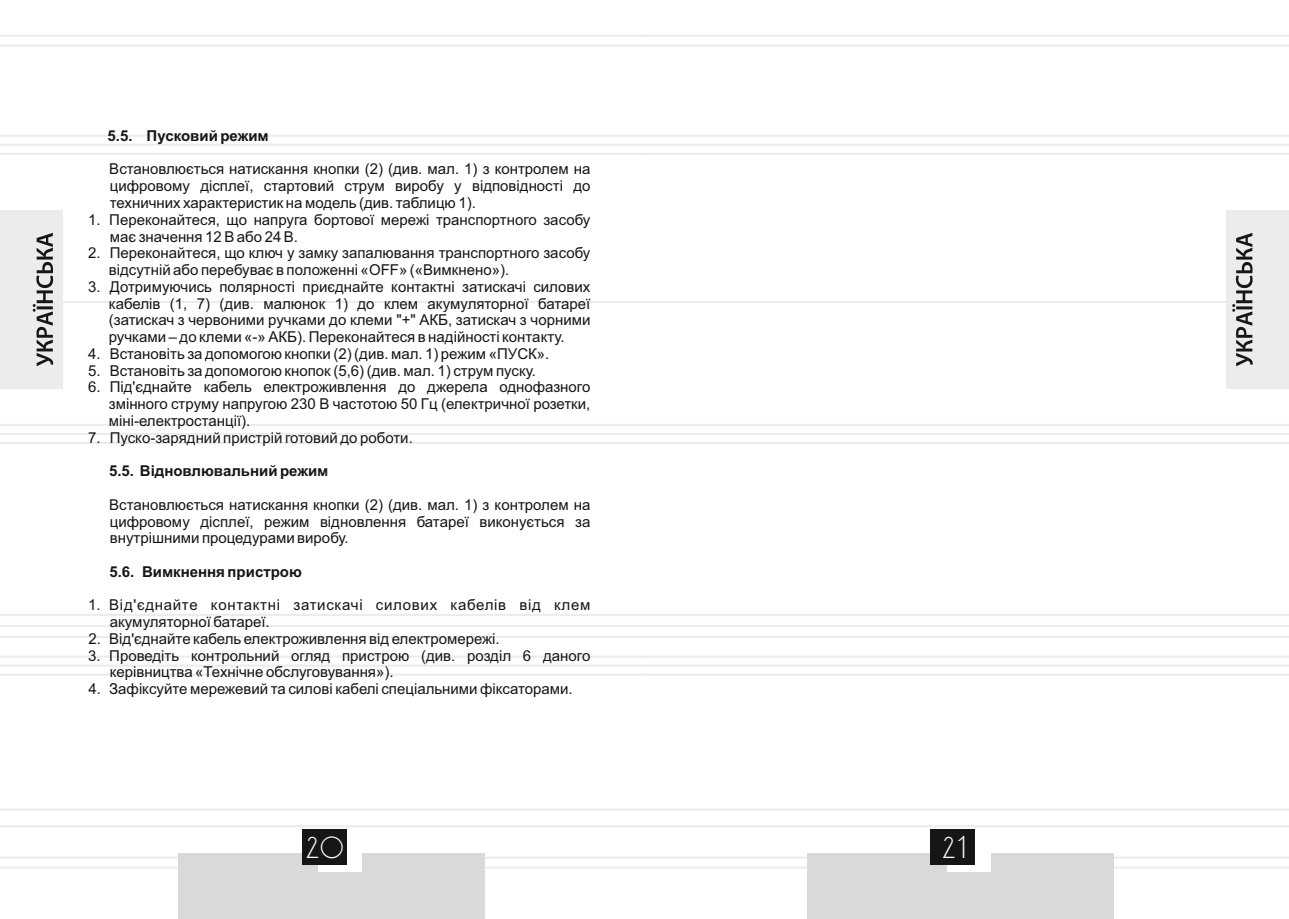
<style>
.page{position:relative;width:1289px;height:919px;background:#fff}
.page>*{position:absolute;margin:0;border:0;box-sizing:border-box;transform-origin:0 0}
.t1{font:26.25px "DS Standart Cyr";color:#fff}
.t2{font:15px/16.8px "Arial";color:#151616;text-align:justify}
.t3{font:15px/16.8px "Arial";letter-spacing:.045em;color:#151616}
.t4{font:700 15px "Arial";color:#151616}
</style>
<div class="page">
<hr style="left:0;top:135px;width:644px;height:2px;background:#ececec">
<hr style="left:0;top:153px;width:644px;height:2px;background:#ececec">
<hr style="left:0;top:424px;width:644px;height:2px;background:#ececec">
<hr style="left:0;top:442px;width:644px;height:2px;background:#ececec">
<hr style="left:0;top:614px;width:644px;height:2px;background:#ececec">
<hr style="left:0;top:635px;width:644px;height:3px;background:#ececec">
<hr style="left:0;top:655px;width:644px;height:2px;background:#ececec">
<hr style="left:0;top:673px;width:644px;height:2px;background:#ececec">
<hr style="left:0;top:856px;width:644px;height:2px;background:#ececec">
<hr style="left:0;top:866px;width:644px;height:2px;background:#ececec">
<hr style="left:0;top:35px;width:644px;height:2px;background:#ececec">
<hr style="left:0;top:45px;width:644px;height:2px;background:#ececec">
<hr style="left:0;top:808px;width:644px;height:2px;background:#ececec">
<hr style="left:0;top:825px;width:644px;height:2px;background:#ececec">
<hr style="left:0;top:301px;width:644px;height:2px;background:#ececec">
<hr style="left:644px;top:135px;width:644px;height:2px;background:#ececec">
<hr style="left:0;top:144px;width:1288px;height:2px;background:#ececec">
<hr style="left:644px;top:153px;width:644px;height:2px;background:#ececec">
<hr style="left:644px;top:424px;width:644px;height:2px;background:#ececec">
<hr style="left:0;top:433px;width:1288px;height:2px;background:#ececec">
<hr style="left:644px;top:442px;width:644px;height:2px;background:#ececec">
<hr style="left:644px;top:614px;width:644px;height:2px;background:#ececec">
<hr style="left:0;top:625px;width:1288px;height:2px;background:#ececec">
<hr style="left:644px;top:635px;width:644px;height:3px;background:#ececec">
<hr style="left:644px;top:655px;width:644px;height:2px;background:#ececec">
<hr style="left:0;top:664px;width:1288px;height:3px;background:#f1f1f1">
<hr style="left:644px;top:673px;width:644px;height:2px;background:#ececec">
<hr style="left:644px;top:856px;width:644px;height:2px;background:#ececec">
<hr style="left:644px;top:866px;width:644px;height:2px;background:#ececec">
<hr style="left:644px;top:35px;width:644px;height:2px;background:#ececec">
<hr style="left:644px;top:45px;width:644px;height:2px;background:#ececec">
<hr style="left:644px;top:808px;width:644px;height:2px;background:#ececec">
<hr style="left:644px;top:825px;width:644px;height:2px;background:#ececec">
<hr style="left:644px;top:301px;width:644px;height:2px;background:#ececec">
<div style="left:178px;top:853px;width:307px;height:65px;background:#d9d9da"></div>
<div style="left:318px;top:832px;width:44px;height:39px;background:#fff"></div>
<div style="left:301px;top:829px;width:45px;height:36px;background:#151616"></div>
<div style="left:0;top:210px;width:62px;height:179px;background:#ececec"></div>
<svg style="left:33px;top:233px;width:20px;height:133px"></svg>
<div style="left:807px;top:853px;width:306px;height:65px;background:#d9d9da"></div>
<div style="left:946px;top:832px;width:44px;height:39px;background:#fff"></div>
<div style="left:930px;top:829px;width:45px;height:36px;background:#151616"></div>
<div style="left:1226px;top:210px;width:62px;height:179px;background:#ececec"></div>
<svg style="left:1232px;top:233px;width:20px;height:133px"></svg>
<p class="t4" style="left:108px;top:130px;width:162px">5.5. Пусковий режим</p>
<p class="t2" style="left:109px;top:162px;width:482px">Встановлюється натискання кнопки (2) (див. мал. 1) з контролем на цифровому дісплеї, стартовий струм виробу у відповідності до техничних характеристик на модель (див. таблицю 1).</p>
<p class="t2" style="left:110px;top:212px;width:482px;text-indent:-22px">1. Переконайтеся, що напруга бортової мережі транспортного засобу має значення 12 В або 24 В.</p>
<p class="t2" style="left:109px;top:246px;width:483px;text-indent:-21px">2. Переконайтеся, що ключ у замку запалювання транспортного засобу відсутній або перебуває в положенні «OFF» («Вимкнено»).</p>
<p class="t2" style="left:109px;top:279px;width:483px;text-indent:-21px">3. Дотримуючись полярності приєднайте контактні затискачі силових кабелів (1, 7) (див. малюнок 1) до клем акумуляторної батареї (затискач з червоними ручками до клеми "+" АКБ, затискач з чорними ручками – до клеми «-» АКБ). Переконайтеся в надійності контакту.</p>
<p class="t2" style="left:88px;top:346px;width:463px">4. Встановіть за допомогою кнопки (2) (див. мал. 1) режим «ПУСК».</p>
<p class="t2" style="left:88px;top:363px;width:449px">5. Встановіть за допомогою кнопок (5,6) (див. мал. 1) струм пуску.</p>
<p class="t2" style="left:109px;top:380px;width:483px;text-indent:-21px">6. Під'єднайте кабель електроживлення до джерела однофазного змінного струму напругою 230 В частотою 50 Гц (електричної розетки, міні-електростанції).</p>
<p class="t2" style="left:88px;top:430px;width:326px">7. Пуско-зарядний пристрій готовий до роботи.</p>
<p class="t4" style="left:109px;top:465px;width:221px">5.5. Відновлювальний режим</p>
<p class="t2" style="left:109px;top:497px;width:482px">Встановлюється натискання кнопки (2) (див. мал. 1) з контролем на цифровому дісплеї, режим відновлення батареї виконується за внутрішними процедурами виробу.</p>
<p class="t4" style="left:109px;top:566px;width:194px">5.6. Вимкнення пристрою</p>
<p class="t3" style="left:110px;top:598px;width:482px;text-indent:-22px">1. Від'єднайте контактні затискачі силових кабелів від клем акумуляторної батареї.</p>
<p class="t2" style="left:89px;top:631px;width:412px">2. Від'єднайте кабель електроживлення від електромережі.</p>
<p class="t2" style="left:110px;top:648px;width:482px;text-indent:-22px">3. Проведіть контрольний огляд пристрою (див. розділ 6 даного керівництва «Технічне обслуговування»).</p>
<p class="t2" style="left:89px;top:682px;width:485px">4. Зафіксуйте мережевий та силові кабелі спеціальними фіксаторами.</p>
<h1 class="t1" style="left:306px;top:836px;width:38px">20</h1>
<h1 class="t1" style="left:942px;top:836px;width:24px">21</h1>
</div>
